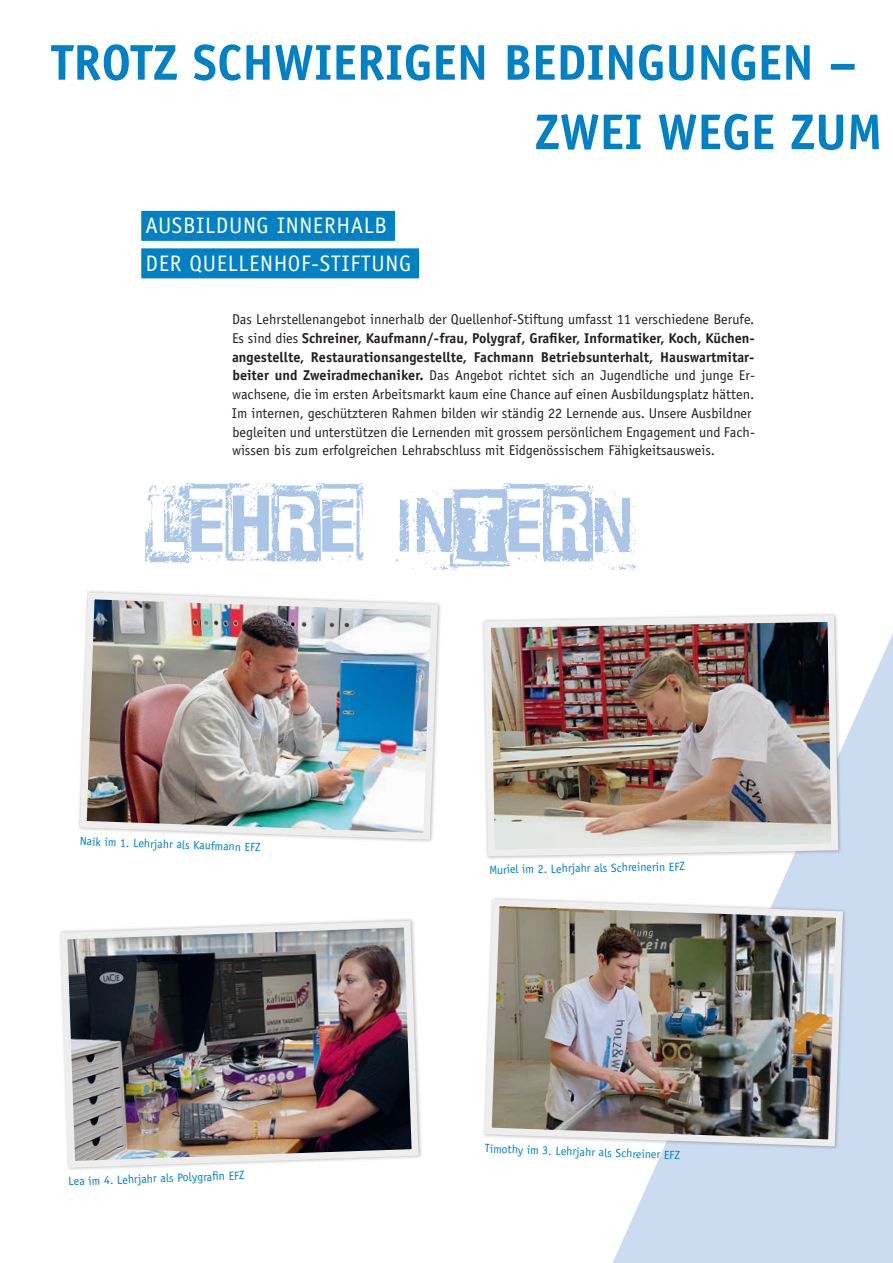
<style>
.page{position:relative;width:893px;height:1263px;background:#fff}
.page>*{position:absolute;margin:0;border:0;box-sizing:border-box;transform-origin:0 0}
.t1{font:78px "CF Anarchy";color:#aac5e6}
.t2{font:700 50.4px "Officina Sans Std";color:#0080c5}
.t3{font:22.5px/37.5px "Officina Sans Std";letter-spacing:.03em;color:#fff}
.t4{font:14.25px/18.8px "Officina Sans Std";color:#231f20}
.t5{font:12px "Officina Sans Std";color:#0080c5}
.s1{font-weight:700}
</style>
<div class="page">
<svg style="left:612px;top:634px;width:281px;height:629px;fill:#ccdcf0"></svg>
<img style="left:482px;top:613px;width:360px;height:247px">
<img style="left:60px;top:919px;width:362px;height:251px">
<img style="left:79px;top:591px;width:362px;height:251px">
<img style="left:484px;top:896px;width:362px;height:254px">
<div style="left:141px;top:211px;width:254px;height:30px;background:#0080c5"></div>
<div style="left:141px;top:248px;width:278px;height:30px;background:#0080c5"></div>
<h2 class="t2" style="left:51px;top:31px;width:807px">TROTZ SCHWIERIGEN BEDINGUNGEN –</h2>
<h3 class="t3" style="left:146px;top:207px;width:267px">AUSBILDUNG INNERHALB<br>DER QUELLENHOF-STIFTUNG</h3>
<h2 class="t2" style="left:535px;top:101px;width:349px">ZWEI WEGE ZUM</h2>
<p class="t4" style="left:232px;top:310px;width:525px">Das Lehrstellenangebot innerhalb der Quellenhof-Stiftung umfasst 11 verschiedene Berufe.<br>Es sind dies <span class="s1">Schreiner, Kaufmann/-frau, Polygraf, Grafiker, Informatiker, Koch, Küchen&shy;angestellte, Restaurationsangestellte, Fachmann Betriebsunterhalt, Hauswartmitar&shy;beiter und Zweiradmechaniker.</span> Das Angebot richtet sich an Jugendliche und junge Er&shy;wachsene, die im ersten Arbeitsmarkt kaum eine Chance auf einen Ausbildungsplatz hätten.<br>Im internen, geschützteren Rahmen bilden wir ständig 22 Lernende aus. Unsere Ausbildner begleiten und unterstützen die Lernenden mit grossem persönlichem Engagement und Fach&shy;wissen bis zum erfolgreichen Lehrabschluss mit Eidgenössischem Fähigkeitsausweis.</p>
<h1 class="t1" style="left:146px;top:476px;width:489px">LEHRE INTERN</h1>
<p class="t5" style="left:80px;top:834px;width:182px;rotate:2deg">Naik im 1. Lehrjahr als Kaufmann EFZ</p>
<p class="t5" style="left:68px;top:1174px;width:178px;rotate:-2deg">Lea im 4. Lehrjahr als Polygrafi n EFZ</p>
<p class="t5" style="left:489px;top:863px;width:197px;rotate:-1deg">Muriel im 2. Lehrjahr als Schreinerin EFZ</p>
<p class="t5" style="left:485px;top:1141px;width:197px;rotate:2deg">Timothy im 3. Lehrjahr als Schreiner EFZ</p>
</div>
